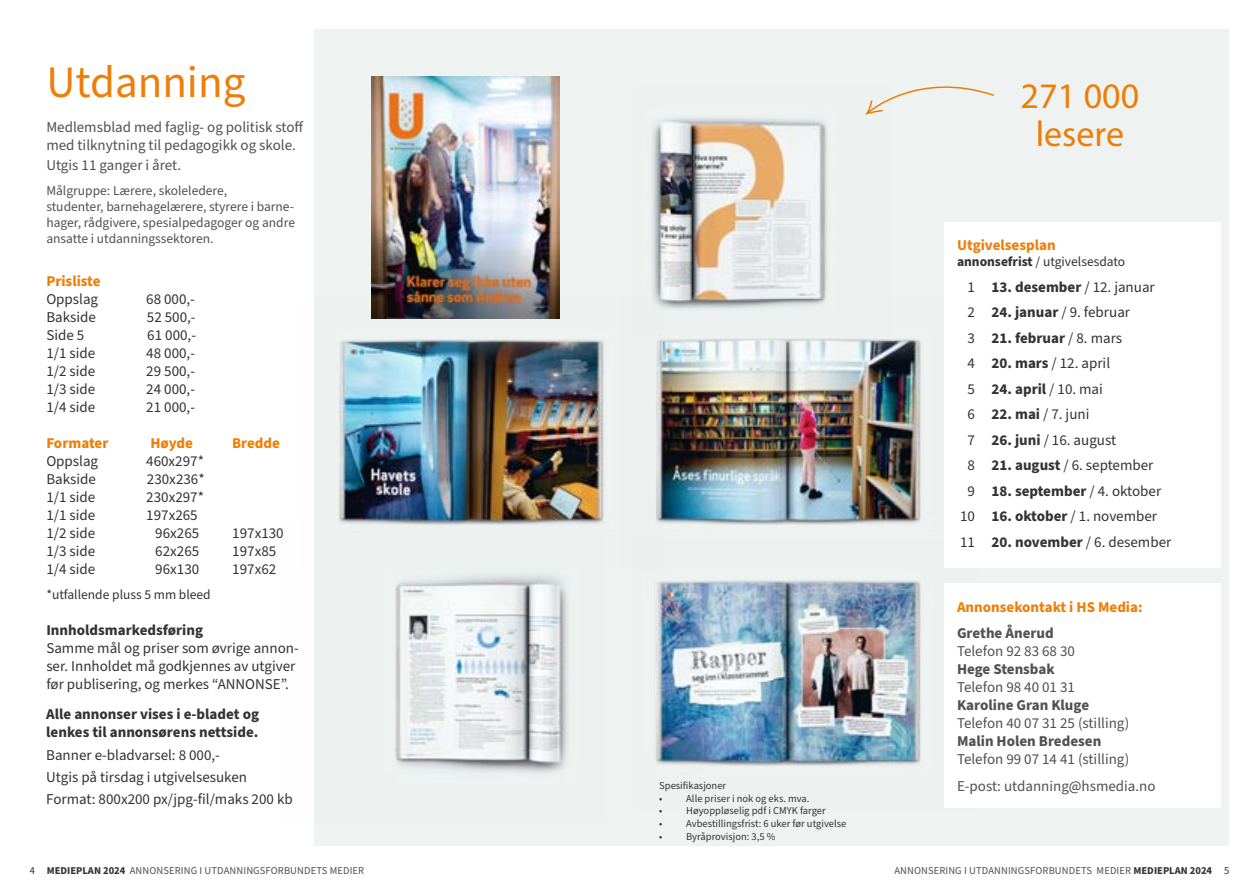
<style>
.page{position:relative;width:1259px;height:893px;background:#fff}
.page>*{position:absolute;margin:0;border:0;box-sizing:border-box;transform-origin:0 0}
.t1{font:45px "Source Sans Pro";color:#ef7e09}
.t2{font:36px/37.5px "Myriad Pro";color:#ef7d05;text-align:center}
.t3{font:15px/18px "Source Sans Pro";color:#333}
.t4{font:15px/18px "Source Sans Pro";color:#525050}
.t5{font:700 15px/18px "Source Sans Pro";color:#333}
.t6{font:700 15px "Source Sans Pro";color:#525050}
.t7{font:700 15px "Source Sans Pro";color:#ef7e09}
.t8{font:700 15px "Source Sans Pro";color:#ef7d05}
.t9{font:13.5px/16.2px "Source Sans Pro";color:#525050}
.t10{font:13.5px "Source Sans Pro";color:#333}
.t11{font:10.5px "Source Sans Pro";color:#333}
.t12{font:10.5px "Source Sans Pro";letter-spacing:.01em;color:#525050}
.s1{font-weight:700}
.s2{font-weight:400}
.s3{color:#333}
.s4{font-weight:700;color:#333}
</style>
<div class="page">
<div style="left:315px;top:30px;width:914px;height:816px;background:#eef3f2"></div>
<img style="left:314px;top:568px;width:254px;height:255px">
<img style="left:654px;top:580px;width:267px;height:186px">
<img style="left:314px;top:297px;width:290px;height:271px">
<img style="left:652px;top:117px;width:175px;height:180px">
<img style="left:653px;top:297px;width:268px;height:228px">
<svg style="left:865px;top:86px;width:129px;height:29px"></svg>
<img style="left:371px;top:77px;width:188px;height:241px">
<div style="left:944px;top:222px;width:276px;height:346px;background:#fff"></div>
<div style="left:944px;top:583px;width:276px;height:225px;background:#fff"></div>
<h1 class="t1" style="left:46px;top:52px;width:201px">Utdanning</h1>
<p class="t4" style="left:46px;top:119px;width:259px">Medlemsblad med faglig- og politisk stoff med tilknytning til pedagogikk og skole.</p>
<p class="t4" style="left:46px;top:156px;width:136px">Utgis 11 ganger i året.</p>
<p class="t9" style="left:46px;top:182px;width:250px">Målgruppe: Lærere, skoleledere,<br>studenter, barnehagelærere, styrere i barne&shy;hager, rådgivere, spesialpedagoger og andre ansatte i utdanningssektoren.</p>
<p class="t8" style="left:46px;top:271px;width:56px">Prisliste</p>
<p class="t3" style="left:46px;top:290px;width:53px">Oppslag</p>
<p class="t3" style="left:146px;top:290px;width:50px">68 000,-</p>
<p class="t3" style="left:46px;top:308px;width:51px">Bakside</p>
<p class="t3" style="left:147px;top:308px;width:50px">52 500,-</p>
<p class="t3" style="left:46px;top:326px;width:39px">Side 5</p>
<p class="t3" style="left:147px;top:326px;width:50px">61 000,-</p>
<p class="t3" style="left:46px;top:344px;width:50px">1/1 side</p>
<p class="t3" style="left:146px;top:344px;width:50px">48 000,-</p>
<p class="t3" style="left:46px;top:362px;width:50px">1/2 side</p>
<p class="t3" style="left:146px;top:362px;width:50px">29 500,-</p>
<p class="t3" style="left:46px;top:380px;width:50px">1/3 side</p>
<p class="t3" style="left:146px;top:380px;width:50px">24 000,-</p>
<p class="t3" style="left:46px;top:398px;width:50px">1/4 side</p>
<p class="t3" style="left:146px;top:398px;width:50px">21 000,-</p>
<p class="t8" style="left:46px;top:433px;width:64px">Formater</p>
<p class="t8" style="left:150px;top:433px;width:44px">Høyde</p>
<p class="t8" style="left:232px;top:433px;width:49px">Bredde</p>
<p class="t3" style="left:46px;top:452px;width:53px">Oppslag</p>
<p class="t3" style="left:146px;top:452px;width:59px">460x297*</p>
<p class="t3" style="left:46px;top:470px;width:51px">Bakside</p>
<p class="t3" style="left:147px;top:470px;width:59px">230x236*</p>
<p class="t3" style="left:46px;top:488px;width:50px">1/1 side</p>
<p class="t3" style="left:146px;top:488px;width:59px">230x297*</p>
<p class="t3" style="left:46px;top:506px;width:50px">1/1 side</p>
<p class="t3" style="left:146px;top:506px;width:53px">197x265</p>
<p class="t3" style="left:46px;top:524px;width:50px">1/2 side</p>
<p class="t3" style="left:155px;top:524px;width:45px">96x265</p>
<p class="t3" style="left:232px;top:524px;width:53px">197x130</p>
<p class="t3" style="left:46px;top:542px;width:50px">1/3 side</p>
<p class="t3" style="left:155px;top:542px;width:45px">62x265</p>
<p class="t3" style="left:232px;top:542px;width:45px">197x85</p>
<p class="t3" style="left:46px;top:560px;width:50px">1/4 side</p>
<p class="t3" style="left:155px;top:560px;width:45px">96x130</p>
<p class="t3" style="left:232px;top:560px;width:45px">197x62</p>
<p class="t10" style="left:46px;top:585px;width:166px">*utfallende pluss 5 mm bleed</p>
<p class="t5" style="left:46px;top:621px;width:158px">Innholdsmarkedsføring</p>
<p class="t3" style="left:46px;top:639px;width:254px">Samme mål og priser som øvrige annon&shy;ser. Innholdet må godkjennes av utgiver før publisering, og merkes “ANNONSE”.</p>
<p class="t5" style="left:46px;top:706px;width:214px">Alle annonser vises i e-bladet og lenkes til annonsørens nettside.</p>
<p class="t3" style="left:46px;top:744px;width:248px;line-height:22.2px">Banner e-bladvarsel: 8 000,-<br>Utgis på tirsdag i utgivelsesuken<br>Format: 800x200 px/jpg-fil/maks 200 kb</p>
<p class="t11" style="left:659px;top:779px;width:68px">Spesifikasjoner</p>
<p class="t11" style="left:659px;top:791px;width:152px">• Alle priser i nok og eks. mva.</p>
<p class="t11" style="left:659px;top:804px;width:168px">• Høyoppløselig pdf i CMYK farger</p>
<p class="t11" style="left:659px;top:816px;width:189px">• Avbestillingsfrist: 6 uker før utgivelse</p>
<p class="t11" style="left:659px;top:829px;width:118px">• Byråprovisjon: 3,5 %</p>
<h2 class="t2" style="left:1020px;top:77px;width:120px">271 000 lesere</h2>
<p class="t7" style="left:957px;top:235px;width:100px">Utgivelsesplan</p>
<p class="t10" style="left:957px;top:253px;width:170px"><span class="s1">annonsefrist</span> / utgivelsesdato</p>
<p class="t3" style="left:967px;top:278px;width:189px">1 <span class="s1">13. desember</span> / 12. januar</p>
<p class="t3" style="left:967px;top:304px;width:164px">2 <span class="s1">24. januar</span> / 9. februar</p>
<p class="t5" style="left:967px;top:329px;width:156px"><span class="s2">3</span> 21. februar <span class="s2">/ 8. mars</span></p>
<p class="t3" style="left:967px;top:355px;width:144px">4 <span class="s1">20. mars</span> / 12. april</p>
<p class="t3" style="left:967px;top:380px;width:137px">5 <span class="s1">24. april</span> / 10. mai</p>
<p class="t3" style="left:967px;top:406px;width:123px">6 <span class="s1">22. mai</span> / 7. juni</p>
<p class="t3" style="left:967px;top:431px;width:150px">7 <span class="s1">26. juni</span> / 16. august</p>
<p class="t3" style="left:967px;top:457px;width:187px">8 <span class="s1">21. august</span> / 6. september</p>
<p class="t5" style="left:967px;top:482px;width:195px"><span class="s2">9</span> 18. september <span class="s2">/ 4. oktober</span></p>
<p class="t3" style="left:960px;top:508px;width:199px">10 <span class="s1">16. oktober</span> / 1. november</p>
<p class="t3" style="left:960px;top:533px;width:213px">11 <span class="s1">20. november</span> / 6. desember</p>
<p class="t7" style="left:957px;top:596px;width:187px">Annonsekontakt i HS Media:</p>
<p class="t6" style="left:957px;top:623px;width:98px">Grethe Ånerud</p>
<p class="t4" style="left:957px;top:642px;width:119px">Telefon 92 83 68 30</p>
<p class="t6" style="left:957px;top:659px;width:99px">Hege Stensbak</p>
<p class="t4" style="left:957px;top:678px;width:119px">Telefon 98 40 01 31</p>
<p class="t6" style="left:957px;top:695px;width:134px">Karoline Gran Kluge</p>
<p class="t4" style="left:957px;top:714px;width:174px">Telefon 40 07 31 25 (stilling)</p>
<p class="t6" style="left:957px;top:731px;width:146px">Malin Holen Bredesen</p>
<p class="t4" style="left:957px;top:746px;width:200px;line-height:26.5px">Telefon 99 07 14 41 (stilling)<br>E-post: utdanning@hsmedia.no</p>
<p class="t12" style="left:30px;top:863px;width:336px"><span class="s3">4</span> <span class="s4">MEDIEPLAN 2024</span> ANNONSERING I UTDANNINGSFORBUNDETS MEDIER</p>
<p class="t12" style="left:894px;top:863px;width:336px">ANNONSERING I UTDANNINGSFORBUNDETS MEDIER <span class="s4">MEDIEPLAN 2024</span> <span class="s3">5</span></p>
</div>
